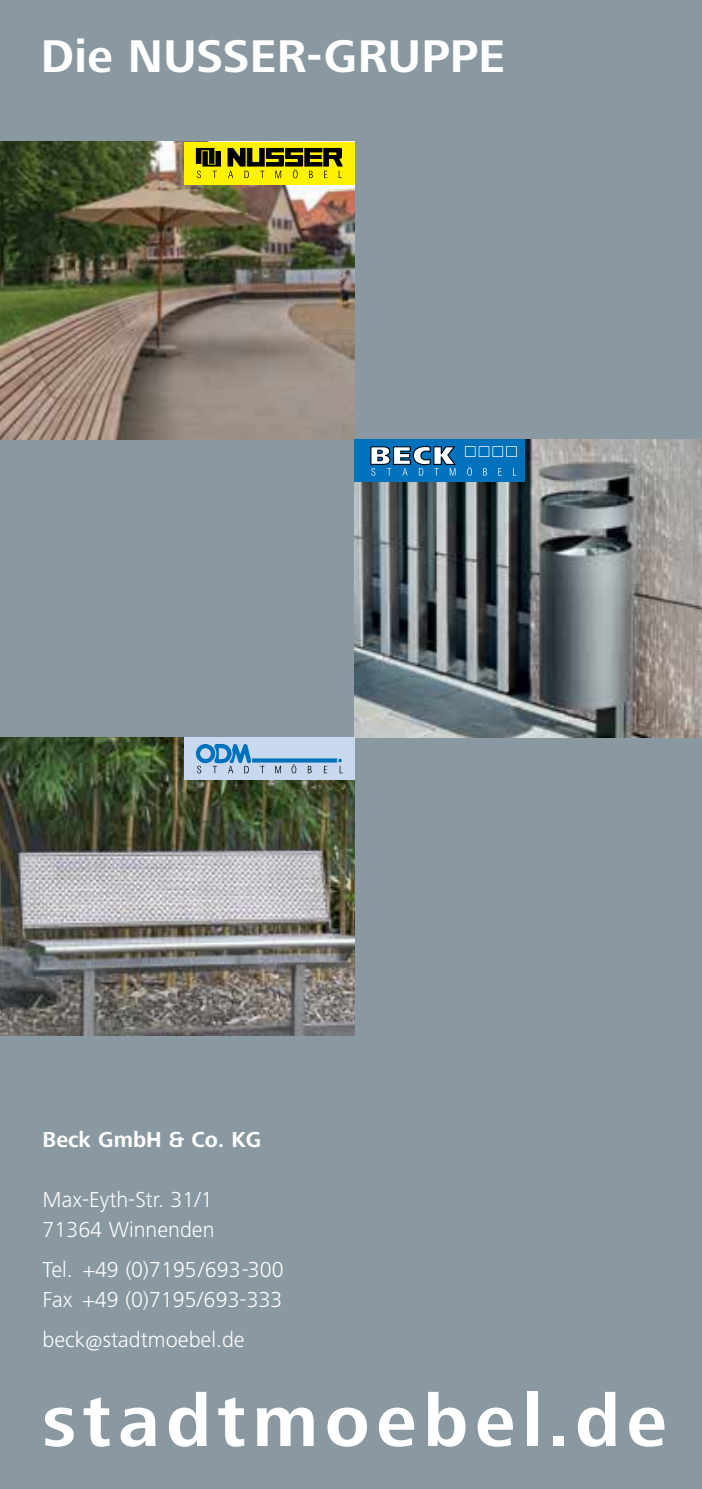
<style>
.page{position:relative;width:702px;height:1489px;background:#fff}
.page>*{position:absolute;margin:0;border:0;box-sizing:border-box;transform-origin:0 0}
.t1{font:700 75px "Frutiger Next LT";letter-spacing:.09em;color:#fff}
.t2{font:700 47.5px "Frutiger Next LT";letter-spacing:.005em;color:#fff}
.t3{font:300 22.5px/30px "Frutiger Next LT";color:#fff}
.t4{font:700 22.5px "Frutiger Next LT";color:#fff}
</style>
<div class="page">
<div style="left:0;top:0;width:702px;height:1488px;background:#8998a1"></div>
<img style="left:0;top:142px;width:354px;height:297px">
<img style="left:354px;top:439px;width:348px;height:298px">
<img style="left:0;top:737px;width:354px;height:298px">
<div style="left:354px;top:439px;width:170px;height:43px;background:#0072bc"></div>
<svg style="left:465px;top:446px;width:52px;height:11px"></svg>
<svg style="left:467px;top:466px;width:5px;height:9px"></svg>
<svg style="left:483px;top:468px;width:4px;height:7px"></svg>
<svg style="left:498px;top:468px;width:3px;height:7px"></svg>
<svg style="left:370px;top:446px;width:86px;height:29px"></svg>
<div style="left:184px;top:142px;width:170px;height:42px;background:#fff200"></div>
<svg style="left:196px;top:148px;width:25px;height:30px"></svg>
<svg style="left:227px;top:148px;width:116px;height:30px"></svg>
<div style="left:184px;top:737px;width:170px;height:43px;background:#c7d8ef"></div>
<svg style="left:196px;top:744px;width:147px;height:29px"></svg>
<h2 class="t2" style="left:41px;top:30px;width:466px">Die NUSSER-GRUPPE</h2>
<p class="t4" style="left:43px;top:1126px;width:220px">Beck GmbH &amp; Co. KG</p>
<p class="t3" style="left:43px;top:1184px;width:173px">Max-Eyth-Str. 31/1<br>71364 Winnenden</p>
<p class="t3" style="left:42px;top:1254px;width:243px">Tel. +49 (0)7195/693-300<br>Fax +49 (0)7195/693-333</p>
<p class="t3" style="left:42px;top:1324px;width:204px">beck@stadtmoebel.de</p>
<h1 class="t1" style="left:43px;top:1378px;width:625px">stadtmoebel.de</h1>
</div>
